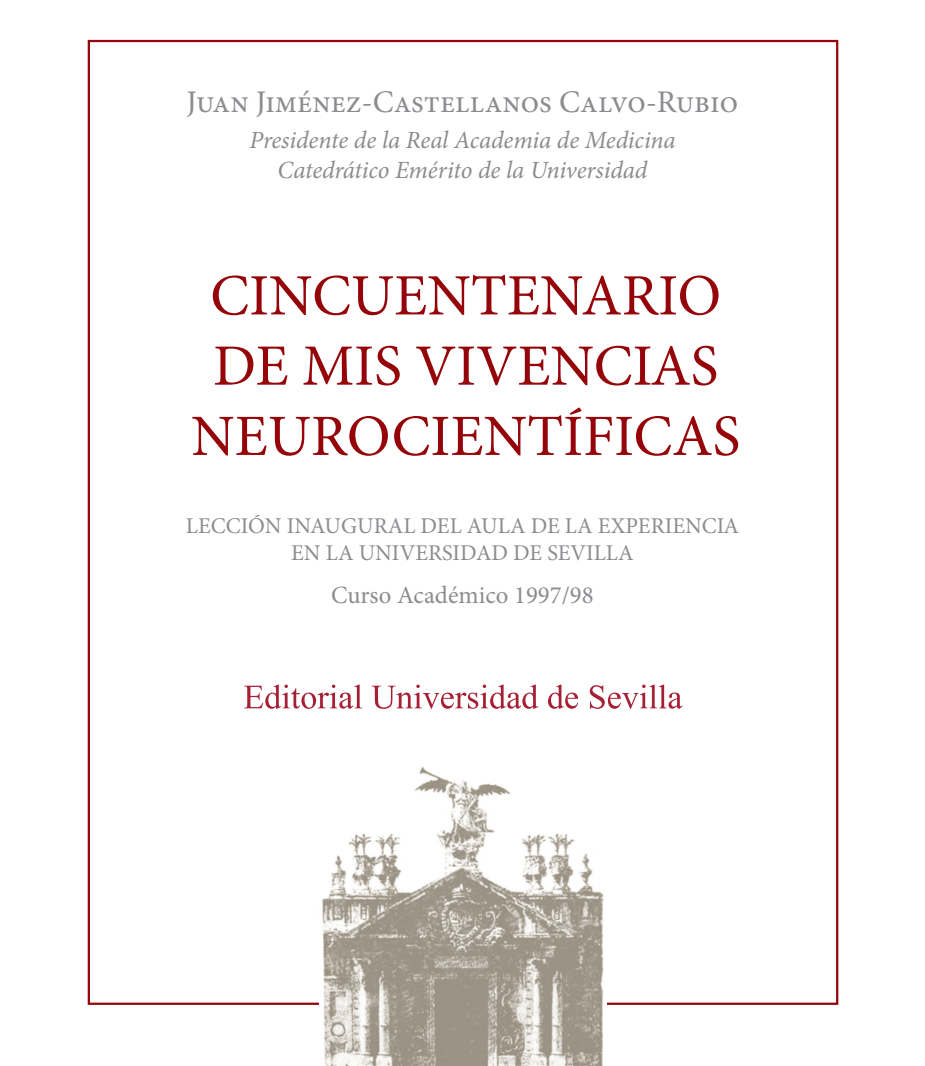
<style>
.page{position:relative;width:925px;height:1066px;background:#fff}
.page>*{position:absolute;margin:0;border:0;box-sizing:border-box;transform-origin:0 0}
.t1{font:58.5px/70.2px "Minion Pro";color:#940408;text-align:center}
.t2{font:31.5px "Minion Pro";color:#8a8c8f}
.t3{font:italic 24.75px/29.7px "Minion Pro";letter-spacing:-.005em;color:#8a8c8f;text-align:center}
.t4{font:24.75px "Minion Pro";color:#8a8c8f}
.t5{font:22.5px/27px "Minion Pro";color:#8a8c8f;text-align:center}
</style>
<div class="page">
<img style="left:322px;top:766px;width:282px;height:299px">
<svg style="left:244px;top:684px;width:438px;height:24px"></svg>
<p class="t2" style="left:187px;top:81px;width:553px">Juan Jiménez-Castellanos Calvo-Rubio</p>
<p class="t3" style="left:249px;top:125px;width:428px">Presidente de la Real Academia de Medicina<br>Catedrático Emérito de la Universidad</p>
<h1 class="t1" style="left:191px;top:261px;width:551px">CINCUENTENARIO<br>DE MIS VIVENCIAS<br>NEUROCIENTÍFICAS</h1>
<p class="t5" style="left:186px;top:512px;width:555px">LECCIÓN INAUGURAL DEL AULA DE LA EXPERIENCIA<br>EN LA UNIVERSIDAD DE SEVILLA</p>
<p class="t4" style="left:331px;top:578px;width:264px">Curso Académico 1997/98</p>
</div>
